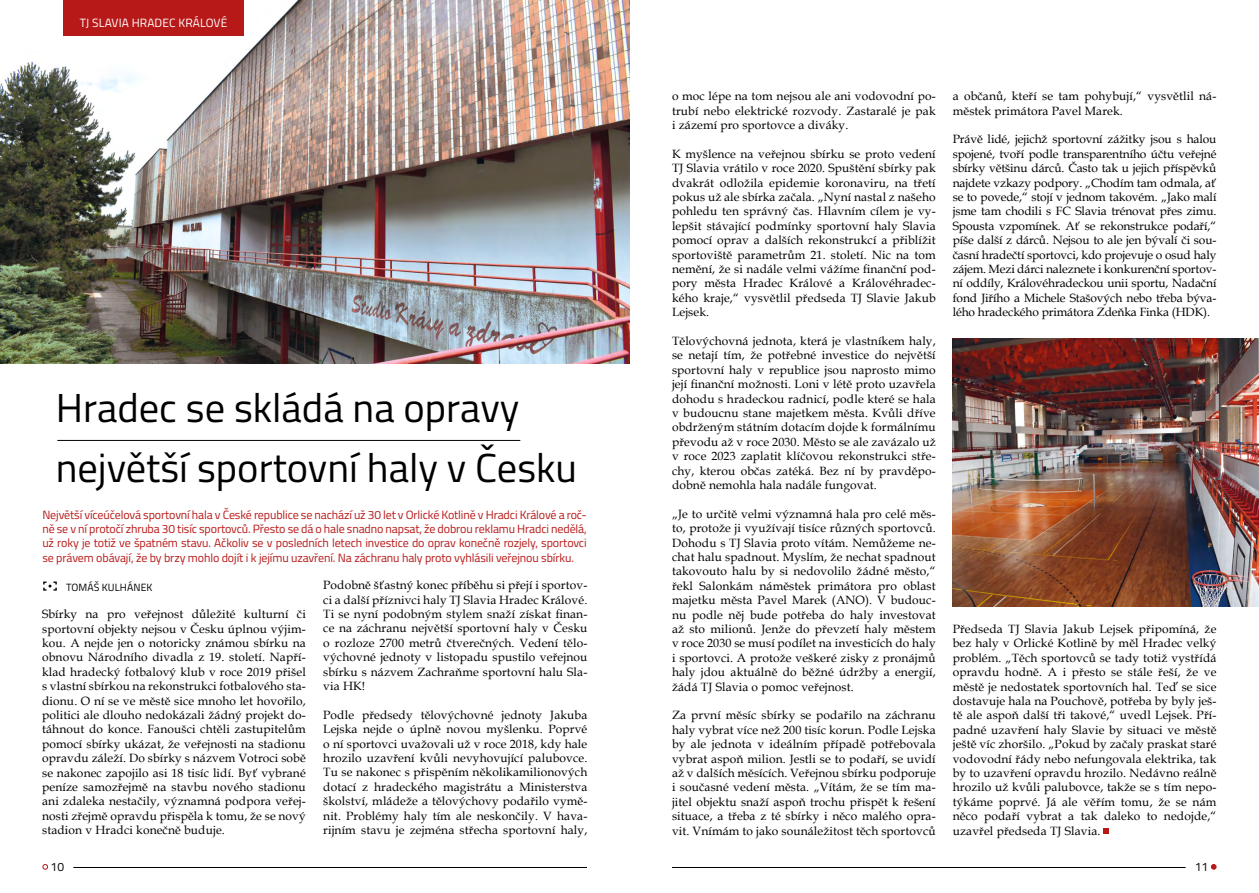
<style>
.page{position:relative;width:1259px;height:893px;background:#fff}
.page>*{position:absolute;margin:0;border:0;box-sizing:border-box;transform-origin:0 0}
.t1{font:40.5px/60px "Titillium Web";color:#000}
.t2{font:12px/14.4px "Book Antiqua";letter-spacing:.01em;color:#000;text-align:justify}
.t3{font:12px/14.4px "Titillium";letter-spacing:-.01em;color:#b71918;text-align:justify}
.t4{font:12px "Titillium Web";letter-spacing:.01em;color:#fff}
.t5{font:12px "Titillium Web";color:#000}
.t6{font:10.5px "Titillium Web";letter-spacing:.01em;color:#000}
</style>
<div class="page">
<svg style="left:43px;top:864px;width:5px;height:5px"></svg>
<svg style="left:1211px;top:864px;width:5px;height:5px"></svg>
<hr style="left:73px;top:867px;width:514px;height:1px;background:#000">
<hr style="left:672px;top:867px;width:513px;height:1px;background:#000">
<svg style="left:43px;top:582px;width:14px;height:9px"></svg>
<hr style="left:57px;top:440px;width:463px;height:1px;background:#000">
<img style="left:0;top:0;width:629px;height:364px">
<img style="left:952px;top:338px;width:307px;height:268px">
<svg style="left:1103px;top:828px;width:5px;height:6px"></svg>
<div style="left:63px;top:0;width:181px;height:35px;background:#b71918"></div>
<p class="t4" style="left:80px;top:14px;width:149px">TJ SLAVIA HRADEC KRÁLOVÉ</p>
<h1 class="t1" style="left:56px;top:376px;width:523px">Hradec se skládá na opravy největší sportovní haly v Česku</h1>
<p class="t3" style="left:42px;top:507px;width:546px">Největší víceúčelová sportovní hala v České republice se nachází už 30 let v Orlické Kotlině v Hradci Králové a roč&shy;ně se v ní protočí zhruba 30 tisíc sportovců. Přesto se dá o hale snadno napsat, že dobrou reklamu Hradci nedělá, už roky je totiž ve špatném stavu. Ačkoliv se v posledních letech investice do oprav konečně rozjely, sportovci se právem obávají, že by brzy mohlo dojít i k jejímu uzavření. Na záchranu haly proto vyhlásili veřejnou sbírku.</p>
<p class="t6" style="left:66px;top:579px;width:88px">TOMÁŠ KULHÁNEK</p>
<p class="t2" style="left:42px;top:607px;width:265px">Sbírky na pro veřejnost důležité kulturní či sportovní objekty nejsou v Česku úplnou výjim&shy;kou. A nejde jen o notoricky známou sbírku na obnovu Národního divadla z 19. století. Napří&shy;klad hradecký fotbalový klub v roce 2019 přišel s vlastní sbírkou na rekonstrukci fotbalového sta&shy;dionu. O ní se ve městě sice mnoho let hovořilo, politici ale dlouho nedokázali žádný projekt do&shy;táhnout do konce. Fanoušci chtěli zastupitelům pomocí sbírky ukázat, že veřejnosti na stadionu opravdu záleží. Do sbírky s názvem Votroci sobě se nakonec zapojilo asi 18 tisíc lidí. Byť vybrané peníze samozřejmě na stavbu nového stadionu ani zdaleka nestačily, významná podpora veřej&shy;nosti zřejmě opravdu přispěla k tomu, že se nový stadion v Hradci konečně buduje.</p>
<p class="t2" style="left:323px;top:578px;width:266px">Podobně šťastný konec příběhu si přejí i sportov&shy;ci a další příznivci haly TJ Slavia Hradec Králové.<br>Ti se nyní podobným stylem snaží získat finan&shy;ce na záchranu největší sportovní haly v Česku o rozloze 2700 metrů čtverečných. Vedení tělo&shy;výchovné jednoty v listopadu spustilo veřejnou sbírku s názvem Zachraňme sportovní halu Sla&shy;via HK!</p>
<p class="t2" style="left:323px;top:707px;width:266px">Podle předsedy tělovýchovné jednoty Jakuba Lejska nejde o úplně novou myšlenku. Poprvé o ní sportovci uvažovali už v roce 2018, kdy hale hrozilo uzavření kvůli nevyhovující palubovce.<br>Tu se nakonec s přispěním několikamilionových dotací z hradeckého magistrátu a Ministerstva školství, mládeže a tělovýchovy podařilo vymě&shy;nit. Problémy haly tím ale neskončily. V hava&shy;rijním stavu je zejména střecha sportovní haly,</p>
<p class="t2" style="left:672px;top:89px;width:265px">o moc lépe na tom nejsou ale ani vodovodní po&shy;trubí nebo elektrické rozvody. Zastaralé je pak i zázemí pro sportovce a diváky.</p>
<p class="t2" style="left:672px;top:146px;width:265px">K myšlence na veřejnou sbírku se proto vedení TJ Slavia vrátilo v roce 2020. Spuštění sbírky pak dvakrát odložila epidemie koronaviru, na třetí pokus už ale sbírka začala. „Nyní nastal z našeho pohledu ten správný čas. Hlavním cílem je vy&shy;lepšit stávající podmínky sportovní haly Slavia pomocí oprav a dalších rekonstrukcí a přiblížit sportoviště parametrům 21. století. Nic na tom nemění, že si nadále velmi vážíme finanční pod&shy;pory města Hradec Králové a Královéhradec&shy;kého kraje,“ vysvětlil předseda TJ Slavie Jakub Lejsek.</p>
<p class="t2" style="left:672px;top:333px;width:265px">Tělovýchovná jednota, která je vlastníkem haly, se netají tím, že potřebné investice do největší sportovní haly v republice jsou naprosto mimo její finanční možnosti. Loni v létě proto uzavřela dohodu s hradeckou radnicí, podle které se hala v budoucnu stane majetkem města. Kvůli dříve obdrženým státním dotacím dojde k formálnímu převodu až v roce 2030. Město se ale zavázalo už v roce 2023 zaplatit klíčovou rekonstrukci stře&shy;chy, kterou občas zatéká. Bez ní by pravděpo&shy;dobně nemohla hala nadále fungovat.</p>
<p class="t2" style="left:672px;top:506px;width:265px">„Je to určitě velmi významná hala pro celé měs&shy;to, protože ji využívají tisíce různých sportovců.<br>Dohodu s TJ Slavia proto vítám. Nemůžeme ne&shy;chat halu spadnout. Myslím, že nechat spadnout takovouto halu by si nedovolilo žádné město,“ řekl Salonkám náměstek primátora pro oblast majetku města Pavel Marek (ANO). V budouc&shy;nu podle něj bude potřeba do haly investovat až sto milionů. Jenže do převzetí haly městem v roce 2030 se musí podílet na investicích do haly i sportovci. A protože veškeré zisky z pronájmů haly jdou aktuálně do běžné údržby a energií, žádá TJ Slavia o pomoc veřejnost.</p>
<p class="t2" style="left:672px;top:708px;width:265px">Za první měsíc sbírky se podařilo na záchranu haly vybrat více než 200 tisíc korun. Podle Lejska by ale jednota v ideálním případě potřebovala vybrat aspoň milion. Jestli se to podaří, se uvidí až v dalších měsících. Veřejnou sbírku podporuje i současné vedení města. „Vítám, že se tím ma&shy;jitel objektu snaží aspoň trochu přispět k řešení situace, a třeba z té sbírky i něco malého opra&shy;vit. Vnímám to jako sounáležitost těch sportovců</p>
<p class="t2" style="left:952px;top:89px;width:265px">a občanů, kteří se tam pohybují,“ vysvětlil ná&shy;městek primátora Pavel Marek.</p>
<p class="t2" style="left:952px;top:132px;width:265px">Právě lidé, jejichž sportovní zážitky jsou s halou spojené, tvoří podle transparentního účtu veřejné sbírky většinu dárců. Často tak u jejich příspěvků najdete vzkazy podpory. „Chodím tam odmala, ať se to povede,“ stojí v jednom takovém. „Jako malí jsme tam chodili s FC Slavia trénovat přes zimu.<br>Spousta vzpomínek. Ať se rekonstrukce podaří,“ píše další z dárců. Nejsou to ale jen bývalí či sou&shy;časní hradečtí sportovci, kdo projevuje o osud haly zájem. Mezi dárci naleznete i konkurenční sportov&shy;ní oddíly, Královéhradeckou unii sportu, Nadační fond Jiřího a Michele Stašových nebo třeba býva&shy;lého hradeckého primátora Zdeňka Finka (HDK).</p>
<p class="t2" style="left:952px;top:621px;width:265px">Předseda TJ Slavia Jakub Lejsek připomíná, že bez haly v Orlické Kotlině by měl Hradec velký problém. „Těch sportovců se tady totiž vystřídá opravdu hodně. A i přesto se stále řeší, že ve městě je nedostatek sportovních hal. Teď se sice dostavuje hala na Pouchově, potřeba by byly ješ&shy;tě ale aspoň další tři takové,“ uvedl Lejsek. Pří&shy;padné uzavření haly Slavie by situaci ve městě ještě víc zhoršilo. „Pokud by začaly praskat staré vodovodní řády nebo nefungovala elektrika, tak by to uzavření opravdu hrozilo. Nedávno reálně hrozilo už kvůli palubovce, takže se s tím nepo&shy;týkáme poprvé. Já ale věřím tomu, že se nám něco podaří vybrat a tak daleko to nedojde,“ uzavřel předseda TJ Slavia.</p>
<p class="t5" style="left:51px;top:858px;width:15px">10</p>
<p class="t5" style="left:1195px;top:858px;width:15px">11</p>
</div>
